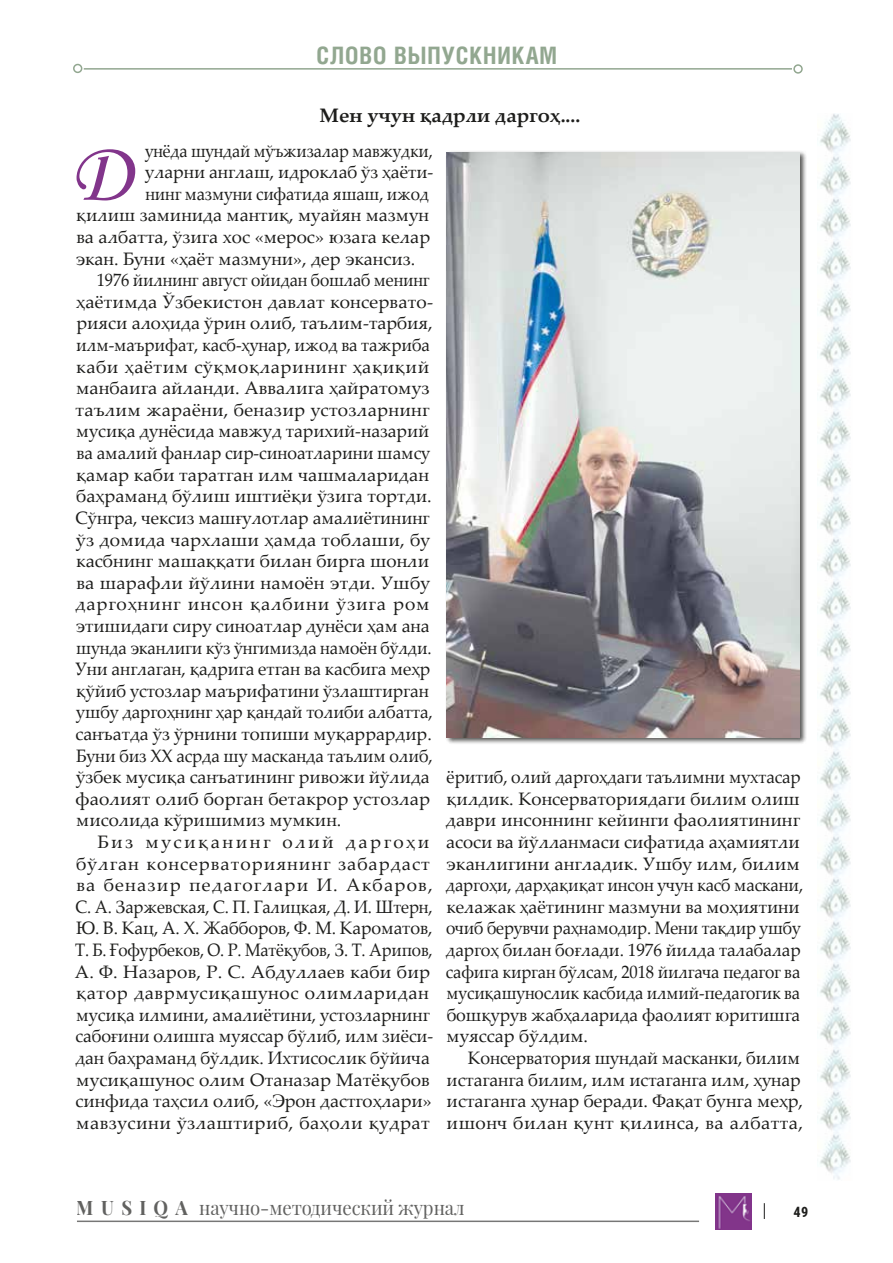
<style>
.page{position:relative;width:893px;height:1263px;background:#fff}
.page>*{position:absolute;margin:0;border:0;box-sizing:border-box;transform-origin:0 0}
.t1{font:85.95px "Monotype Corsiva";color:#82358b}
.t2{font:700 24px "Helios Cond C";letter-spacing:.04em;color:#92a790}
.t3{font:19.5px "Playfair Display";letter-spacing:-.005em;color:#1d1d1b;scale:.95 1}
.t4{font:700 19.5px "Palatino Linotype";color:#1d1d1b}
.t5{font:18px "Palatino Linotype";color:#1d1d1b}
.t6{font:18px/21.6px "Palatino Linotype";color:#1d1d1b;scale:.94 1}
.t7{font:18px/21.6px "Palatino Linotype";color:#1d1d1b;scale:.96 1}
.t8{font:18px "Palatino Linotype";color:#1d1d1b;scale:.93 1}
.t9{font:18px "Palatino Linotype";color:#1d1d1b;scale:.95 1}
.t10{font:18px "Palatino Linotype";color:#1d1d1b;scale:.91 1}
.t11{font:18px "Palatino Linotype";color:#1d1d1b;scale:.92 1}
.t12{font:18px "Palatino Linotype";letter-spacing:.03em;color:#1d1d1b}
.t13{font:18px "Palatino Linotype";letter-spacing:.055em;color:#1d1d1b}
.t14{font:18px "Palatino Linotype";letter-spacing:.025em;color:#1d1d1b}
.t15{font:18px "Palatino Linotype";letter-spacing:.045em;color:#1d1d1b}
.t16{font:18px "Palatino Linotype";letter-spacing:.065em;color:#1d1d1b}
.t17{font:18px "Palatino Linotype";letter-spacing:.135em;color:#1d1d1b}
.t18{font:700 14.25px "Roboto Condensed";color:#1d1d1b}
</style>
<div class="page">
<img style="left:715px;top:1193px;width:37px;height:37px">
<img style="left:820px;top:113px;width:31px;height:43px">
<img style="left:820px;top:156px;width:31px;height:42px">
<img style="left:820px;top:198px;width:31px;height:43px">
<img style="left:820px;top:241px;width:31px;height:42px">
<img style="left:820px;top:283px;width:31px;height:43px">
<img style="left:820px;top:326px;width:31px;height:42px">
<img style="left:820px;top:368px;width:31px;height:43px">
<img style="left:820px;top:411px;width:31px;height:42px">
<img style="left:820px;top:453px;width:31px;height:43px">
<img style="left:820px;top:496px;width:31px;height:42px">
<img style="left:820px;top:538px;width:31px;height:43px">
<img style="left:820px;top:581px;width:31px;height:42px">
<img style="left:820px;top:623px;width:31px;height:43px">
<img style="left:820px;top:666px;width:31px;height:42px">
<img style="left:820px;top:708px;width:31px;height:43px">
<img style="left:820px;top:751px;width:31px;height:42px">
<img style="left:820px;top:793px;width:31px;height:43px">
<img style="left:820px;top:836px;width:31px;height:42px">
<img style="left:820px;top:878px;width:31px;height:43px">
<img style="left:820px;top:921px;width:31px;height:42px">
<img style="left:820px;top:963px;width:31px;height:43px">
<img style="left:820px;top:1006px;width:31px;height:42px">
<img style="left:820px;top:1048px;width:31px;height:43px">
<img style="left:820px;top:1091px;width:31px;height:42px">
<img style="left:820px;top:1133px;width:31px;height:47px">
<hr style="left:77px;top:1220px;width:622px;height:2px;background:#1d1d1b">
<div style="left:445px;top:150px;width:362px;height:595px;background:#1d1d1b;opacity:.75"></div>
<img style="left:447px;top:152px;width:352px;height:585px">
<svg style="left:764px;top:1203px;width:1px;height:16px"></svg>
<hr style="left:84px;top:68px;width:708px;height:2px;background:#92a790">
<div style="left:793px;top:64px;width:10px;height:10px;border:2px solid #92a790;border-radius:50%"></div>
<div style="left:73px;top:64px;width:9px;height:9px;border:2px solid #92a790;border-radius:50%"></div>
<h2 class="t2" style="left:316px;top:41px;width:242px">СЛОВО ВЫПУСКНИКАМ</h2>
<p class="t4" style="left:320px;top:102px;width:262px">Мен учун қадрли даргоҳ....</p>
<h1 class="t1" style="left:71px;top:121px;width:62px">Д</h1>
<p class="t10" style="left:145px;top:138px;width:317px">унёда шундай мўъжизалар мавжудки,</p>
<p class="t5" style="left:145px;top:159px;width:290px">уларни англаш, идроклаб ўз ҳаёти-</p>
<p class="t11" style="left:145px;top:181px;width:310px">нинг мазмуни сифатида яшаш, ижод</p>
<p class="t5" style="left:76px;top:203px;width:354px">қилиш заминида мантиқ, муайян мазмун</p>
<p class="t5" style="left:76px;top:224px;width:355px">ва албатта, ўзига хос «мерос» юзага келар</p>
<p class="t5" style="left:76px;top:246px;width:341px">экан. Буни «ҳаёт мазмуни», дер экансиз.</p>
<p class="t11" style="left:97px;top:267px;width:363px">1976 йилнинг август ойидан бошлаб менинг</p>
<p class="t5" style="left:76px;top:289px;width:359px">ҳаётимда Ўзбекистон давлат консервато-</p>
<p class="t5" style="left:77px;top:311px;width:358px">рияси алоҳида ўрин олиб, таълим-тарбия,</p>
<p class="t6" style="left:76px;top:333px;width:378px">илм-маърифат, касб-ҳунар, ижод ва тажриба</p>
<p class="t12" style="left:76px;top:354px;width:355px">каби ҳаётим сўқмоқларининг ҳақиқий</p>
<p class="t5" style="left:76px;top:375px;width:355px">манбаига айланди. Аввалига ҳайратомуз</p>
<p class="t5" style="left:76px;top:397px;width:355px">таълим жараёни, беназир устозларнинг</p>
<p class="t5" style="left:76px;top:419px;width:355px">мусиқа дунёсида мавжуд тарихий-назарий</p>
<p class="t9" style="left:76px;top:440px;width:374px">ва амалий фанлар сир-синоатларини шамсу</p>
<p class="t5" style="left:76px;top:462px;width:354px">қамар каби таратган илм чашмаларидан</p>
<p class="t5" style="left:76px;top:483px;width:357px">баҳраманд бўлиш иштиёқи ўзига тортди.</p>
<p class="t5" style="left:76px;top:505px;width:355px">Сўнгра, чексиз машғулотлар амалиётининг</p>
<p class="t5" style="left:76px;top:527px;width:355px">ўз домида чархлаши ҳамда тоблаши, бу</p>
<p class="t5" style="left:76px;top:548px;width:355px">касбнинг машаққати билан бирга шонли</p>
<p class="t5" style="left:76px;top:570px;width:355px">ва шарафли йўлини намоён этди. Ушбу</p>
<p class="t15" style="left:75px;top:591px;width:356px">даргоҳнинг инсон қалбини ўзига ром</p>
<p class="t5" style="left:76px;top:613px;width:355px">этишидаги сиру синоатлар дунёси ҳам ана</p>
<p class="t8" style="left:76px;top:635px;width:384px">шунда эканлиги кўз ўнгимизда намоён бўлди.</p>
<p class="t5" style="left:75px;top:656px;width:357px">Уни англаган, қадрига етган ва касбига меҳр</p>
<p class="t7" style="left:76px;top:679px;width:369px">қўйиб устозлар маърифатини ўзлаштирган</p>
<p class="t9" style="left:76px;top:699px;width:377px">ушбу даргоҳнинг ҳар қандай толиби албатта,</p>
<p class="t5" style="left:75px;top:721px;width:358px">санъатда ўз ўрнини топиши муқаррардир.</p>
<p class="t6" style="left:76px;top:744px;width:381px">Буни биз ХХ асрда шу масканда таълим олиб,</p>
<p class="t5" style="left:76px;top:764px;width:355px">ўзбек мусиқа санъатининг ривожи йўлида</p>
<p class="t5" style="left:76px;top:786px;width:356px">фаолият олиб борган бетакрор устозлар</p>
<p class="t5" style="left:76px;top:807px;width:267px">мисолида кўришимиз мумкин.</p>
<p class="t17" style="left:97px;top:829px;width:333px">Биз мусиқанинг олий даргоҳи</p>
<p class="t13" style="left:76px;top:851px;width:355px">бўлган консерваториянинг забардаст</p>
<p class="t16" style="left:76px;top:872px;width:358px">ва беназир педагоглари И. Акбаров,</p>
<p class="t8" style="left:76px;top:894px;width:385px">С. А. Заржевская, С. П. Галицкая, Д. И. Штерн,</p>
<p class="t7" style="left:76px;top:917px;width:373px">Ю. В. Кац, А. Х. Жабборов, Ф. М. Кароматов,</p>
<p class="t10" style="left:75px;top:937px;width:394px">Т. Б. Ғофурбеков, О. Р. Матёқубов, З. Т. Арипов,</p>
<p class="t5" style="left:75px;top:959px;width:357px">А. Ф. Назаров, Р. С. Абдуллаев каби бир</p>
<p class="t12" style="left:76px;top:980px;width:354px">қатор даврмусиқашунос олимларидан</p>
<p class="t5" style="left:76px;top:1002px;width:355px">мусиқа илмини, амалиётини, устозларнинг</p>
<p class="t7" style="left:75px;top:1025px;width:374px">сабоғини олишга муяссар бўлиб, илм зиёси-</p>
<p class="t5" style="left:75px;top:1045px;width:356px">дан баҳраманд бўлдик. Ихтисослик бўйича</p>
<p class="t5" style="left:76px;top:1067px;width:355px">мусиқашунос олим Отаназар Матёқубов</p>
<p class="t5" style="left:75px;top:1088px;width:358px">синфида таҳсил олиб, «Эрон дастгоҳлари»</p>
<p class="t14" style="left:76px;top:1110px;width:355px">мавзусини ўзлаштириб, баҳоли қудрат</p>
<p class="t6" style="left:446px;top:765px;width:382px">ёритиб, олий даргоҳдаги таълимни мухтасар қилдик. Консерваториядаги билим олиш даври инсоннинг кейинги фаолиятининг асоси ва йўлланмаси сифатида аҳамиятли эканлигини англадик. Ушбу илм, билим даргоҳи, дарҳақиқат инсон учун касб маскани, келажак ҳаётининг мазмуни ва моҳиятини очиб берувчи раҳнамодир. Мени тақдир ушбу даргоҳ билан боғлади. 1976 йилда талабалар сафига кирган бўлсам, 2018 йилгача педагог ва мусиқашунослик касбида илмий-педагогик ва бошқурув жабҳаларида фаолият юритишга муяссар бўлдим.</p>
<p class="t7" style="left:447px;top:1046px;width:373px;text-indent:21px">Консерватория шундай масканки, билим истаганга билим, илм истаганга илм, ҳунар истаганга ҳунар беради. Фақат бунга меҳр, ишонч билан қунт қилинса, ва албатта,</p>
<p class="t3" style="left:77px;top:1192px;width:410px">M U S I Q A научно-методический журнал</p>
<p class="t18" style="left:793px;top:1202px;width:16px">49</p>
</div>
